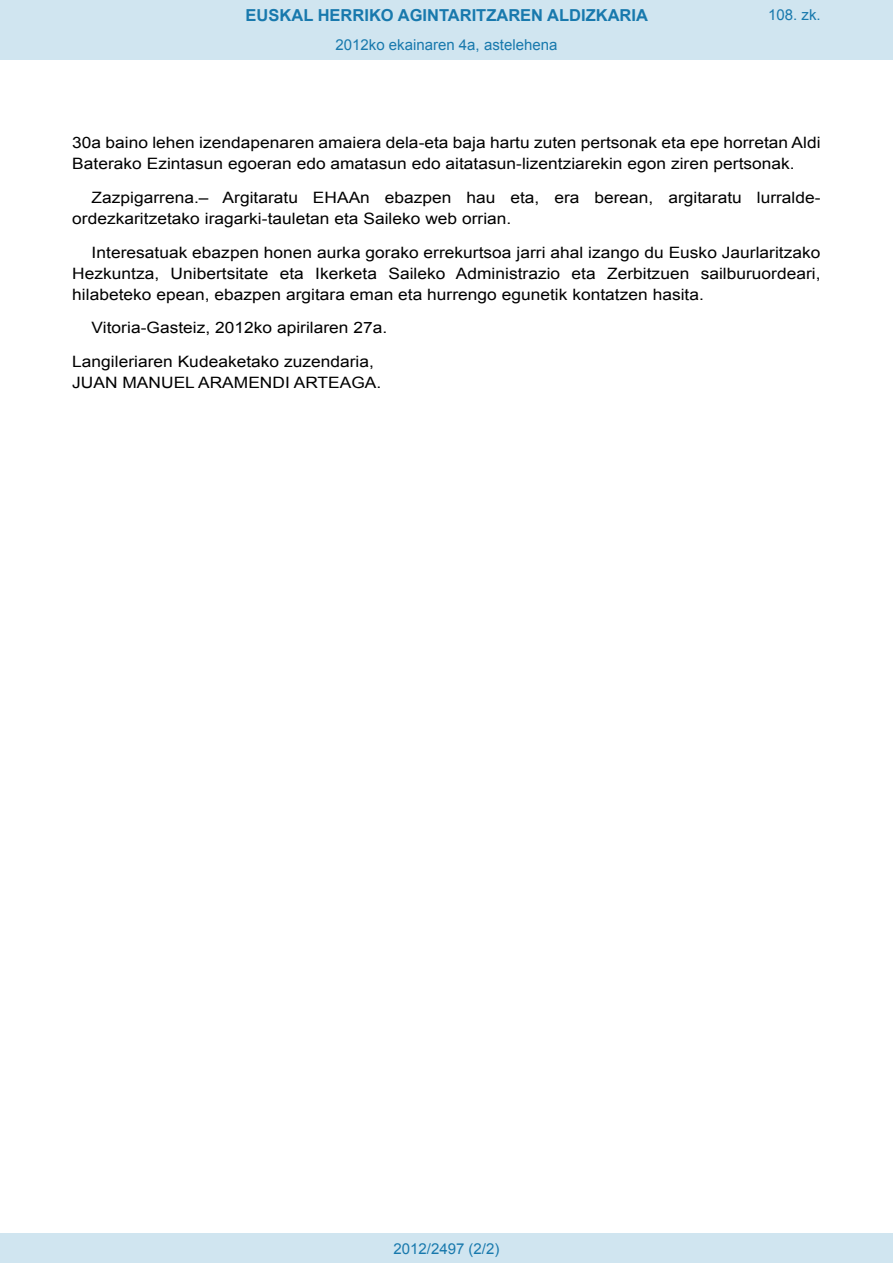
<style>
.page{position:relative;width:893px;height:1263px;background:#fff}
.page>*{position:absolute;margin:0;border:0;box-sizing:border-box;transform-origin:0 0}
.t1{font:700 16.5px "Arial";color:#1879ad}
.BOPVDetalle{font:15.6px/21px "Arial";color:#000;scale:1.11 1}
.BOPVFirmaLugFec{font:15.6px "Arial";color:#000;scale:1.11 1}
.BOPVFirmaPuesto{font:15.6px "Arial";color:#000;scale:1.11 1}
.BOPVFirmaNombre{font:15.6px "Arial";color:#000;scale:1.11 1}
.Paginacion_Centro{font:15px "Arial";color:#1879ad}
</style>
<div class="page">
<div style="left:0;top:0;width:893px;height:60px;background:#d0e5f0"></div>
<div style="left:0;top:1233px;width:893px;height:30px;background:#d0e5f0"></div>
<p class="t1" style="left:246px;top:4px;width:404px">EUSKAL HERRIKO AGINTARITZAREN ALDIZKARIA</p>
<p class="Paginacion_Centro" style="left:336px;top:35px;width:223px">2012ko ekainaren 4a, astelehena</p>
<p class="Paginacion_Centro" style="left:768px;top:5px;width:54px">108. zk.</p>
<p class="BOPVDetalle" style="left:72px;top:132px;width:676px">30a baino lehen izendapenaren amaiera dela-eta baja hartu zuten pertsonak eta epe horretan Aldi<br>Baterako Ezintasun egoeran edo amatasun edo aitatasun-lizentziarekin egon ziren pertsonak.</p>
<p class="BOPVDetalle" style="left:72px;top:187px;width:676px;text-indent:19px">Zazpigarrena.– Argitaratu EHAAn ebazpen hau eta, era berean, argitaratu lurralde&shy;ordezkaritzetako iragarki-tauletan eta Saileko web orrian.</p>
<p class="BOPVDetalle" style="left:72px;top:242px;width:676px;text-align:justify;text-indent:19px">Interesatuak ebazpen honen aurka gorako errekurtsoa jarri ahal izango du Eusko Jaurlaritzako Hezkuntza, Unibertsitate eta Ikerketa Saileko Administrazio eta Zerbitzuen sailburuordeari, hilabeteko epean, ebazpen argitara eman eta hurrengo egunetik kontatzen hasita.</p>
<p class="BOPVFirmaLugFec" style="left:92px;top:318px;width:268px">Vitoria-Gasteiz, 2012ko apirilaren 27a.</p>
<p class="BOPVFirmaPuesto" style="left:72px;top:351px;width:273px">Langileriaren Kudeaketako zuzendaria,</p>
<p class="BOPVFirmaNombre" style="left:72px;top:372px;width:280px">JUAN MANUEL ARAMENDI ARTEAGA.</p>
<p class="Paginacion_Centro" style="left:393px;top:1238px;width:107px">2012/2497 (2/2)</p>
</div>
